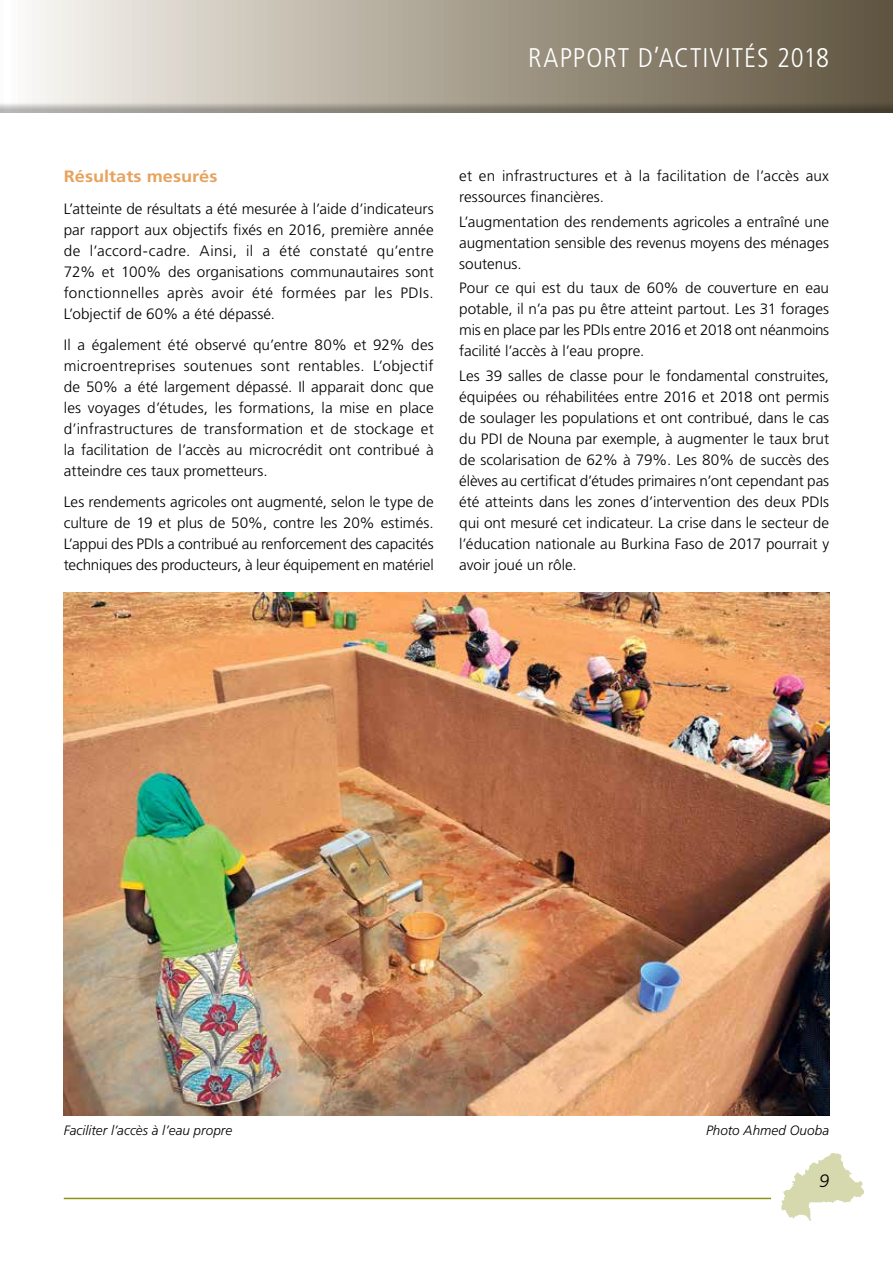
<style>
.page{position:relative;width:893px;height:1263px;background:#fff}
.page>*{position:absolute;margin:0;border:0;box-sizing:border-box;transform-origin:0 0}
.t1{font:300 condensed 27px "Frutiger LT Std";letter-spacing:.04em;color:#fff}
.t2{font:italic 300 18px "Frutiger LT Std";color:#000}
.t3{font:700 16.5px "Frutiger LT Std";color:#e7a25d;scale:1.1 1}
.t4{font:300 15px/21px "Frutiger LT Std";color:#000;text-align:justify}
.t5{font:italic 300 13.5px "Frutiger LT Std";letter-spacing:.005em;color:#000}
</style>
<div class="page">
<img style="left:781px;top:1154px;width:82px;height:67px">
<div style="left:0;top:0;width:893px;height:115px;background:#000;opacity:.28"></div>
<hr style="left:64px;top:1198px;width:707px;height:1px;background:#8b9414">
<img style="left:64px;top:592px;width:765px;height:523px">
<h1 class="t1" style="left:528px;top:42px;width:302px">RAPPORT D’ACTIVITÉS 2018</h1>
<p class="t3" style="left:64px;top:167px;width:141px">Résultats mesurés</p>
<p class="t4" style="left:64px;top:198px;width:371px">L’atteinte de résultats a été mesurée à l’aide d’indicateurs par rapport aux objectifs fixés en 2016, première année de l’accord-cadre. Ainsi, il a été constaté qu’entre 72% et 100% des organisations communautaires sont fonctionnelles après avoir été formées par les PDIs.<br>L’objectif de 60% a été dépassé.</p>
<p class="t4" style="left:64px;top:334px;width:372px">Il a également été observé qu’entre 80% et 92% des microentreprises soutenues sont rentables. L’objectif de 50% a été largement dépassé. Il apparait donc que les voyages d’études, les formations, la mise en place d’infrastructures de transformation et de stockage et la facilitation de l’accès au microcrédit ont contribué à atteindre ces taux prometteurs.</p>
<p class="t4" style="left:64px;top:491px;width:371px">Les rendements agricoles ont augmenté, selon le type de culture de 19 et plus de 50%, contre les 20% estimés.<br>L’appui des PDIs a contribué au renforcement des capacités techniques des producteurs, à leur équipement en matériel</p>
<p class="t4" style="left:459px;top:166px;width:371px">et en infrastructures et à la facilitation de l’accès aux ressources financières.</p>
<p class="t4" style="left:459px;top:211px;width:371px">L’augmentation des rendements agricoles a entraîné une augmentation sensible des revenus moyens des ménages soutenus.</p>
<p class="t4" style="left:459px;top:278px;width:371px">Pour ce qui est du taux de 60% de couverture en eau potable, il n’a pas pu être atteint partout. Les 31 forages mis en place par les PDIs entre 2016 et 2018 ont néanmoins facilité l’accès à l’eau propre.</p>
<p class="t4" style="left:459px;top:365px;width:371px">Les 39 salles de classe pour le fondamental construites, équipées ou réhabilitées entre 2016 et 2018 ont permis de soulager les populations et ont contribué, dans le cas du PDI de Nouna par exemple, à augmenter le taux brut de scolarisation de 62% à 79%. Les 80% de succès des élèves au certificat d’études primaires n’ont cependant pas été atteints dans les zones d’intervention des deux PDIs qui ont mesuré cet indicateur. La crise dans le secteur de l’éducation nationale au Burkina Faso de 2017 pourrait y avoir joué un rôle.</p>
<p class="t5" style="left:64px;top:1123px;width:170px">Faciliter l’accès à l’eau propre</p>
<p class="t5" style="left:706px;top:1123px;width:125px">Photo Ahmed Ouoba</p>
<p class="t2" style="left:819px;top:1171px;width:12px">9</p>
</div>
